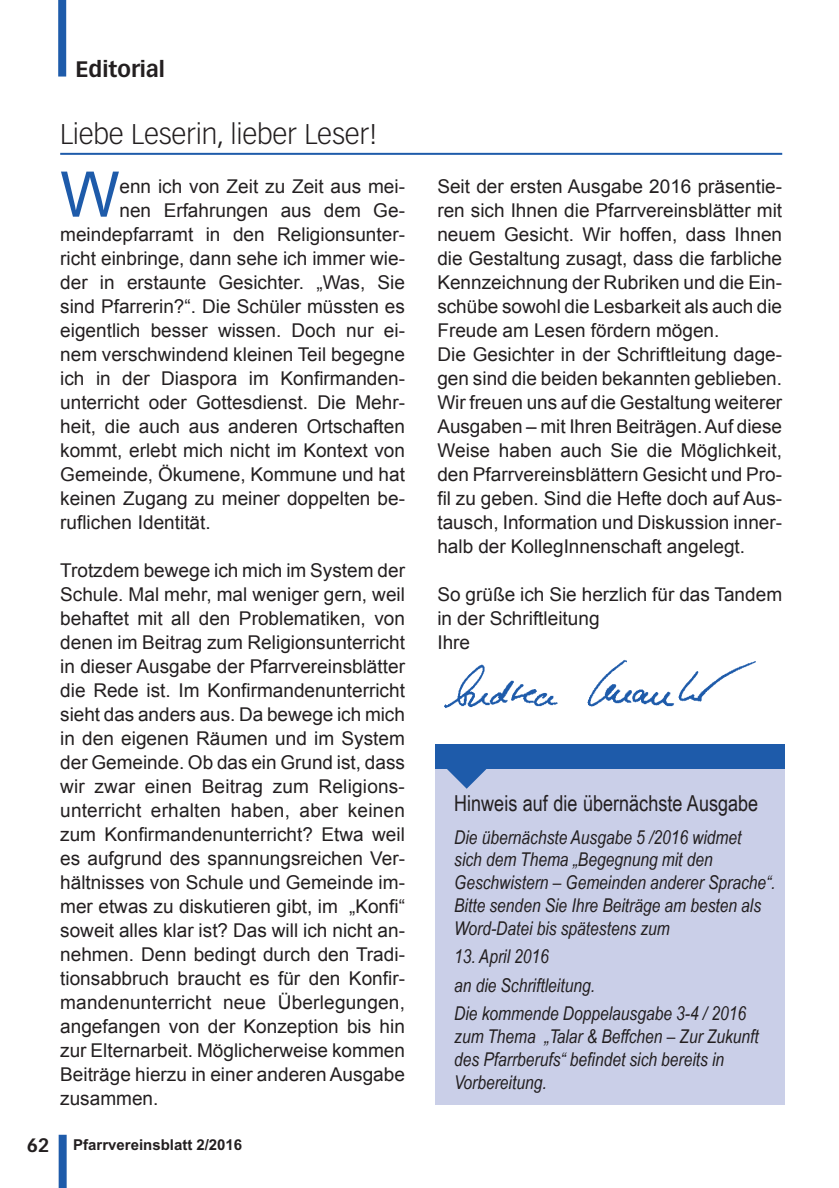
<style>
.page{position:relative;width:839px;height:1188px;background:#fff}
.page>*{position:absolute;margin:0;border:0;box-sizing:border-box;transform-origin:0 0}
.t1{font:63px "Arial";color:#1e5baa}
.t2{font:300 28px "Vectora LH";letter-spacing:-.01em;color:#231f20}
.t3{font:22px "Arial Narrow";color:#231f20}
.t4{font:700 22px "Vectora LH";color:#231f20}
.t5{font:19px/24px "Arial";color:#231f20}
.t6{font:italic 19px/22.8px "Arial Narrow";color:#231f20}
.t7{font:700 19px "Vectora LH";color:#231f20}
.t8{font:700 15px "Arial";color:#231f20}
</style>
<div class="page">
<img style="left:444px;top:659px;width:312px;height:49px">
<hr style="left:60px;top:153px;width:722px;height:2px;background:#1e5baa">
<div style="left:59px;top:1134px;width:8px;height:54px;background:#1e5baa"></div>
<div style="left:435px;top:769px;width:349px;height:336px;background:#cacfe8"></div>
<div style="left:435px;top:745px;width:349px;height:24px;background:#1e5baa"></div>
<svg style="left:447px;top:769px;width:40px;height:20px"></svg>
<div style="left:58px;top:0;width:8px;height:77px;background:#1e5baa"></div>
<p class="t4" style="left:76px;top:56px;width:91px">Editorial</p>
<h2 class="t2" style="left:60px;top:118px;width:318px">Liebe Leserin, lieber Leser!</h2>
<h1 class="t1" style="left:60px;top:153px;width:61px">W</h1>
<p class="t5" style="left:119px;top:174px;width:287px">enn ich von Zeit zu Zeit aus mei-</p>
<p class="t5" style="left:119px;top:198px;width:287px">nen Erfahrungen aus dem Ge-</p>
<p class="t5" style="left:60px;top:222px;width:346px">meindepfarramt in den Religionsunter-</p>
<p class="t5" style="left:60px;top:246px;width:346px">richt einbringe, dann sehe ich immer wie-</p>
<p class="t5" style="left:60px;top:270px;width:346px">der in erstaunte Gesichter. „Was, Sie</p>
<p class="t5" style="left:60px;top:294px;width:346px">sind Pfarrerin?“. Die Schüler müssten es</p>
<p class="t5" style="left:60px;top:318px;width:346px">eigentlich besser wissen. Doch nur ei-</p>
<p class="t5" style="left:60px;top:342px;width:346px">nem verschwindend kleinen Teil begegne</p>
<p class="t5" style="left:60px;top:366px;width:346px">ich in der Diaspora im Konfirmanden-</p>
<p class="t5" style="left:60px;top:390px;width:346px">unterricht oder Gottesdienst. Die Mehr-</p>
<p class="t5" style="left:60px;top:414px;width:346px">heit, die auch aus anderen Ortschaften</p>
<p class="t5" style="left:60px;top:438px;width:346px">kommt, erlebt mich nicht im Kontext von</p>
<p class="t5" style="left:60px;top:462px;width:346px">Gemeinde, Ökumene, Kommune und hat</p>
<p class="t5" style="left:60px;top:486px;width:346px">keinen Zugang zu meiner doppelten be-</p>
<p class="t5" style="left:60px;top:510px;width:152px">ruflichen Identität.</p>
<p class="t5" style="left:60px;top:558px;width:346px;text-align:justify">Trotzdem bewege ich mich im System der Schule. Mal mehr, mal weniger gern, weil behaftet mit all den Problematiken, von denen im Beitrag zum Religionsunterricht in dieser Ausgabe der Pfarrvereinsblätter die Rede ist. Im Konfirmandenunterricht sieht das anders aus. Da bewege ich mich in den eigenen Räumen und im System der Gemeinde. Ob das ein Grund ist, dass wir zwar einen Beitrag zum Religions&shy;unterricht erhalten haben, aber keinen zum Konfirmandenunterricht? Etwa weil es aufgrund des spannungsreichen Ver&shy;hältnisses von Schule und Gemeinde im&shy;mer etwas zu diskutieren gibt, im „Konfi“ soweit alles klar ist? Das will ich nicht an&shy;nehmen. Denn bedingt durch den Tradi&shy;tionsabbruch braucht es für den Konfir - mandenunterricht neue Überlegungen, angefangen von der Konzeption bis hin zur Elternarbeit. Möglicherweise kommen Beiträge hierzu in einer anderen Ausgabe zusammen.</p>
<p class="t7" style="left:27px;top:1133px;width:24px">62</p>
<p class="t8" style="left:73px;top:1139px;width:171px">Pfarrvereinsblatt 2/2016</p>
<p class="t5" style="left:437px;top:174px;width:346px">Seit der ersten Ausgabe 2016 präsentie&shy;ren sich Ihnen die Pfarrvereinsblätter mit neuem Gesicht. Wir hoffen, dass Ihnen die Gestaltung zusagt, dass die farbliche Kennzeichnung der Rubriken und die Ein&shy;schübe sowohl die Lesbarkeit als auch die Freude am Lesen fördern mögen.<br>Die Gesichter in der Schriftleitung dage&shy;gen sind die beiden bekannten geblieben.<br>Wir freuen uns auf die Gestaltung weiterer Ausgaben – mit Ihren Beiträgen. Auf diese Weise haben auch Sie die Möglichkeit, den Pfarrvereinsblättern Gesicht und Pro&shy;fil zu geben. Sind die Hefte doch auf Aus&shy;tausch, Information und Diskussion inner&shy;halb der KollegInnenschaft angelegt.</p>
<p class="t5" style="left:437px;top:582px;width:346px">So grüße ich Sie herzlich für das Tandem in der Schriftleitung<br>Ihre</p>
<p class="t3" style="left:454px;top:787px;width:305px">Hinweis auf die übernächste Ausgabe</p>
<p class="t6" style="left:454px;top:825px;width:323px">Die übernächste Ausgabe 5 /2016 widmet<br>sich dem Thema „Begegnung mit den Geschwistern – Gemeinden anderer Sprache“.<br>Bitte senden Sie Ihre Beiträge am besten als Word-Datei bis spätestens zum</p>
<p class="t6" style="left:454px;top:942px;width:293px;line-height:28.4px">13. April 2016<br>an die Schriftleitung.<br>Die kommende Doppelausgabe 3-4 / 2016</p>
<p class="t6" style="left:454px;top:1024px;width:306px">zum Thema „Talar &amp; Beffchen – Zur Zukunft des Pfarrberufs“ befindet sich bereits in<br>Vorbereitung.</p>
</div>
